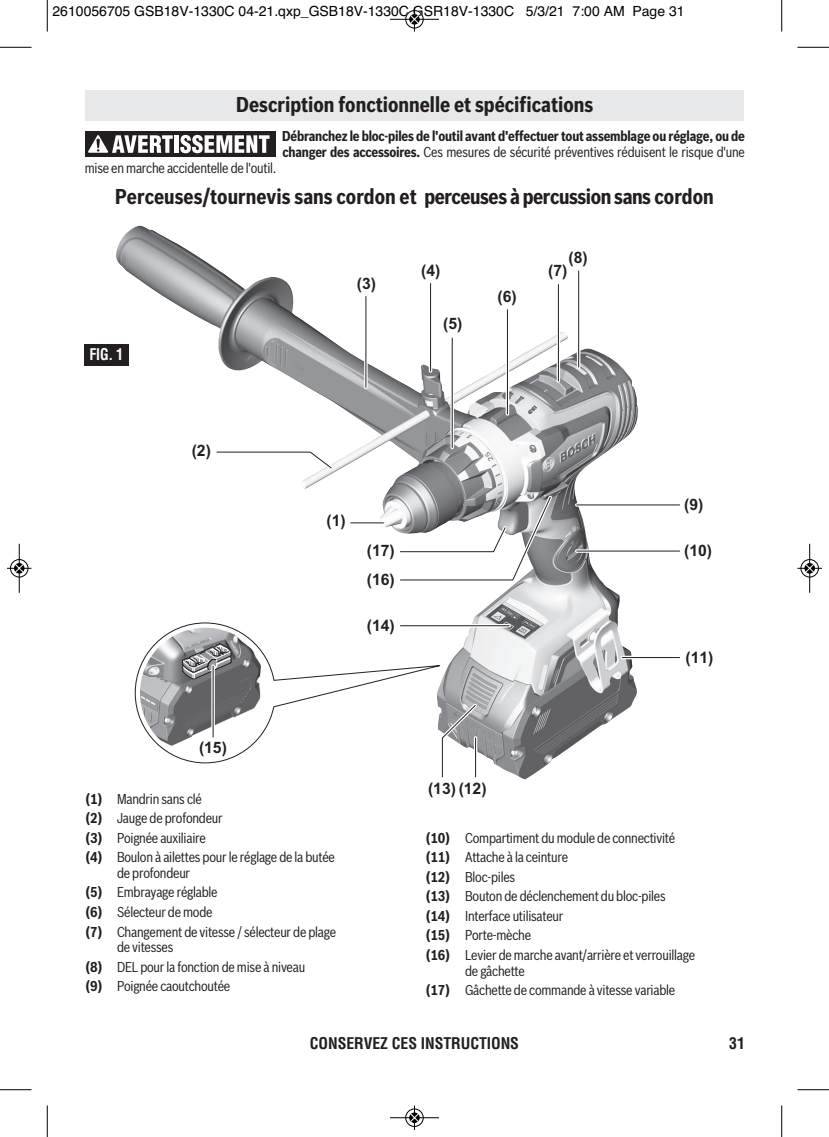
<style>
.page{position:relative;width:829px;height:1137px;background:#fff}
.page>*{position:absolute;margin:0;border:0;box-sizing:border-box;transform-origin:0 0}
.t1{font:700 21px "Bosch Sans Cond";color:#231f20}
.t2{font:700 15.75px "Arial";color:#231f20}
.t3{font:700 condensed 15.75px "Helvetica";letter-spacing:-.005em;color:#231f20}
.t4{font:700 condensed 15.75px "Helvetica";color:#fff;scale:.9 1}
.t5{font:14px/19.6px "Bosch Sans Cond";letter-spacing:-.015em;color:#231f20}
.t6{font:700 14px/15.8px "Bosch Sans Cond";letter-spacing:-.015em;color:#231f20}
.t7{font:14px "Helvetica";color:#000}
.s1{font-weight:400}
.s2{font-weight:700}
</style>
<div class="page">
<div style="left:85px;top:90px;width:659px;height:30px;background:#e7e8e9"></div>
<div style="left:85px;top:131px;width:190px;height:25px;background:#231f20"></div>
<div style="left:174px;top:135px;width:5px;height:18px;background:#fff"></div>
<svg style="left:180px;top:135px;width:89px;height:18px"></svg>
<svg style="left:88px;top:135px;width:85px;height:18px"></svg>
<svg style="left:114px;top:225px;width:465px;height:555px"></svg>
<img style="left:270px;top:276px;width:368px;height:503px">
<svg style="left:486px;top:601px;width:57px;height:37px"></svg>
<svg style="left:502px;top:391px;width:35px;height:23px"></svg>
<hr style="left:400px;top:624px;width:109px;height:3px;background:#fff">
<hr style="left:400px;top:625px;width:109px;height:1px;background:#231f20">
<svg style="left:213px;top:448px;width:123px;height:24px"></svg>
<svg style="left:397px;top:492px;width:158px;height:91px"></svg>
<hr style="left:622px;top:655px;width:57px;height:4px;background:#fff">
<hr style="left:622px;top:657px;width:57px;height:1px;background:#231f20">
<svg style="left:439px;top:700px;width:41px;height:80px"></svg>
<svg style="left:450px;top:338px;width:4px;height:109px"></svg>
<hr style="left:452px;top:338px;width:1px;height:109px;background:#231f20">
<svg style="left:364px;top:296px;width:4px;height:91px"></svg>
<hr style="left:365px;top:296px;width:1px;height:91px;background:#231f20">
<hr style="left:429px;top:283px;width:3px;height:88px;background:#fff">
<hr style="left:430px;top:283px;width:1px;height:88px;background:#231f20">
<svg style="left:505px;top:309px;width:4px;height:105px"></svg>
<hr style="left:507px;top:309px;width:1px;height:105px;background:#231f20">
<svg style="left:556px;top:284px;width:4px;height:97px"></svg>
<hr style="left:558px;top:284px;width:1px;height:97px;background:#231f20">
<hr style="left:577px;top:271px;width:3px;height:96px;background:#fff">
<hr style="left:578px;top:271px;width:1px;height:96px;background:#231f20">
<hr style="left:351px;top:521px;width:32px;height:3px;background:#fff">
<hr style="left:351px;top:522px;width:32px;height:1px;background:#231f20">
<hr style="left:577px;top:549px;width:102px;height:3px;background:#fff">
<hr style="left:577px;top:550px;width:102px;height:1px;background:#231f20">
<svg style="left:211px;top:666px;width:4px;height:71px"></svg>
<hr style="left:213px;top:666px;width:1px;height:71px;background:#231f20">
<hr style="left:577px;top:503px;width:102px;height:3px;background:#fff">
<hr style="left:577px;top:504px;width:102px;height:1px;background:#231f20">
<div style="left:84px;top:344px;width:45px;height:21px;background:#231f20"></div>
<hr style="left:47px;top:0;width:1px;height:32px;background:#000">
<hr style="left:0;top:47px;width:32px;height:1px;background:#000">
<hr style="left:781px;top:0;width:1px;height:32px;background:#000">
<hr style="left:797px;top:47px;width:32px;height:1px;background:#000">
<hr style="left:47px;top:1105px;width:1px;height:31px;background:#000">
<hr style="left:0;top:1089px;width:32px;height:1px;background:#000">
<hr style="left:781px;top:1105px;width:1px;height:31px;background:#000">
<hr style="left:797px;top:1089px;width:32px;height:1px;background:#000">
<div style="left:405px;top:10px;width:19px;height:19px;border:1px solid #fff;border-radius:50%"></div>
<hr style="left:390px;top:19px;width:49px;height:1px;background:#000">
<div style="left:405px;top:10px;width:18px;height:18px;border:1px solid #000;border-radius:50%"></div>
<svg style="left:410px;top:7px;width:9px;height:25px"></svg>
<div style="left:405px;top:1108px;width:19px;height:18px;border:1px solid #fff;border-radius:50%"></div>
<hr style="left:390px;top:1117px;width:49px;height:1px;background:#000">
<div style="left:405px;top:1108px;width:18px;height:18px;border:1px solid #000;border-radius:50%"></div>
<svg style="left:410px;top:1105px;width:9px;height:24px"></svg>
<div style="left:10px;top:559px;width:19px;height:18px;border:1px solid #fff;border-radius:50%"></div>
<hr style="left:19px;top:543px;width:1px;height:49px;background:#000">
<div style="left:10px;top:559px;width:18px;height:18px;border:1px solid #000;border-radius:50%"></div>
<div style="left:14px;top:563px;width:10px;height:10px;background:#000;border-radius:50%"></div>
<svg style="left:7px;top:563px;width:25px;height:9px"></svg>
<div style="left:800px;top:559px;width:19px;height:18px;border:1px solid #fff;border-radius:50%"></div>
<hr style="left:809px;top:543px;width:1px;height:49px;background:#000">
<div style="left:800px;top:559px;width:18px;height:18px;border:1px solid #000;border-radius:50%"></div>
<div style="left:804px;top:563px;width:11px;height:10px;background:#000;border-radius:50%"></div>
<svg style="left:797px;top:563px;width:25px;height:9px"></svg>
<p class="t7" style="left:52px;top:3px;width:633px">2610056705 GSB18V-1330C 04-21.qxp_GSB18V-1330C GSR18V-1330C 5/3/21 7:00 AM Page 31</p>
<h1 class="t1" style="left:236px;top:93px;width:359px">Description fonctionnelle et spécifications</h1>
<p class="t6" style="left:282px;top:128px;width:464px">Débranchez le bloc-piles de l'outil avant d'effectuer tout assemblage ou réglage, ou de changer des accessoires. <span class="s1">Ces mesures de sécurité préventives réduisent le risque d'une</span></p>
<p class="t5" style="left:85px;top:158px;width:193px">mise en marche accidentelle de l'outil.</p>
<h1 class="t1" style="left:115px;top:184px;width:600px">Perceuses/tournevis sans cordon et perceuses à percussion sans cordon</h1>
<p class="t4" style="left:89px;top:345px;width:39px">FIG. 1</p>
<p class="t2" style="left:357px;top:273px;width:21px">(3)</p>
<p class="t2" style="left:421px;top:259px;width:21px">(4)</p>
<p class="t2" style="left:443px;top:313px;width:21px">(5)</p>
<p class="t2" style="left:497px;top:286px;width:21px">(6)</p>
<p class="t2" style="left:568px;top:247px;width:21px">(8)</p>
<p class="t2" style="left:548px;top:260px;width:21px">(7)</p>
<p class="t2" style="left:192px;top:440px;width:21px">(2)</p>
<p class="t2" style="left:326px;top:510px;width:21px">(1)</p>
<p class="t2" style="left:367px;top:539px;width:29px">(17)</p>
<p class="t2" style="left:367px;top:568px;width:29px">(16)</p>
<p class="t2" style="left:367px;top:615px;width:29px">(14)</p>
<p class="t2" style="left:199px;top:736px;width:29px">(15)</p>
<p class="t5" style="left:85px;top:788px;width:251px"><span class="s2">(1)</span> Mandrin sans clé<br><span class="s2">(2)</span> Jauge de profondeur<br><span class="s2">(3)</span> Poignée auxiliaire<br><span class="s2">(4)</span> Boulon à ailettes pour le réglage de la butée</p>
<p class="t5" style="left:85px;top:863px;width:252px;text-indent:32px">de profondeur<br><span class="s2">(5)</span> Embrayage réglable<br><span class="s2">(6)</span> Sélecteur de mode<br><span class="s2">(7)</span> Changement de vitesse / sélecteur de plage</p>
<p class="t5" style="left:85px;top:937px;width:221px;text-indent:31px">de vitesses<br><span class="s2">(8)</span> DEL pour la fonction de mise à niveau <span class="s2">(9)</span> Poignée caoutchoutée</p>
<p class="t2" style="left:684px;top:493px;width:21px">(9)</p>
<p class="t2" style="left:684px;top:539px;width:29px">(10)</p>
<p class="t2" style="left:428px;top:778px;width:60px">(13) (12)</p>
<p class="t2" style="left:685px;top:646px;width:29px">(11)</p>
<p class="t5" style="left:426px;top:827px;width:271px"><span class="s2">(10)</span> Compartiment du module de connectivité <span class="s2">(11)</span> Attache à la ceinture<br><span class="s2">(12)</span> Bloc-piles<br><span class="s2">(13)</span> Bouton de déclenchement du bloc-piles<br><span class="s2">(14)</span> Interface utilisateur<br><span class="s2">(15)</span> Porte-mèche<br><span class="s2">(16)</span> Levier de marche avant/arrière et verrouillage</p>
<p class="t5" style="left:426px;top:960px;width:251px;text-indent:39px">de gâchette<br><span class="s2">(17)</span> Gâchette de commande à vitesse variable</p>
<p class="t3" style="left:310px;top:1034px;width:210px">CONSERVEZ CES INSTRUCTIONS</p>
<p class="t3" style="left:729px;top:1034px;width:17px">31</p>
</div>
